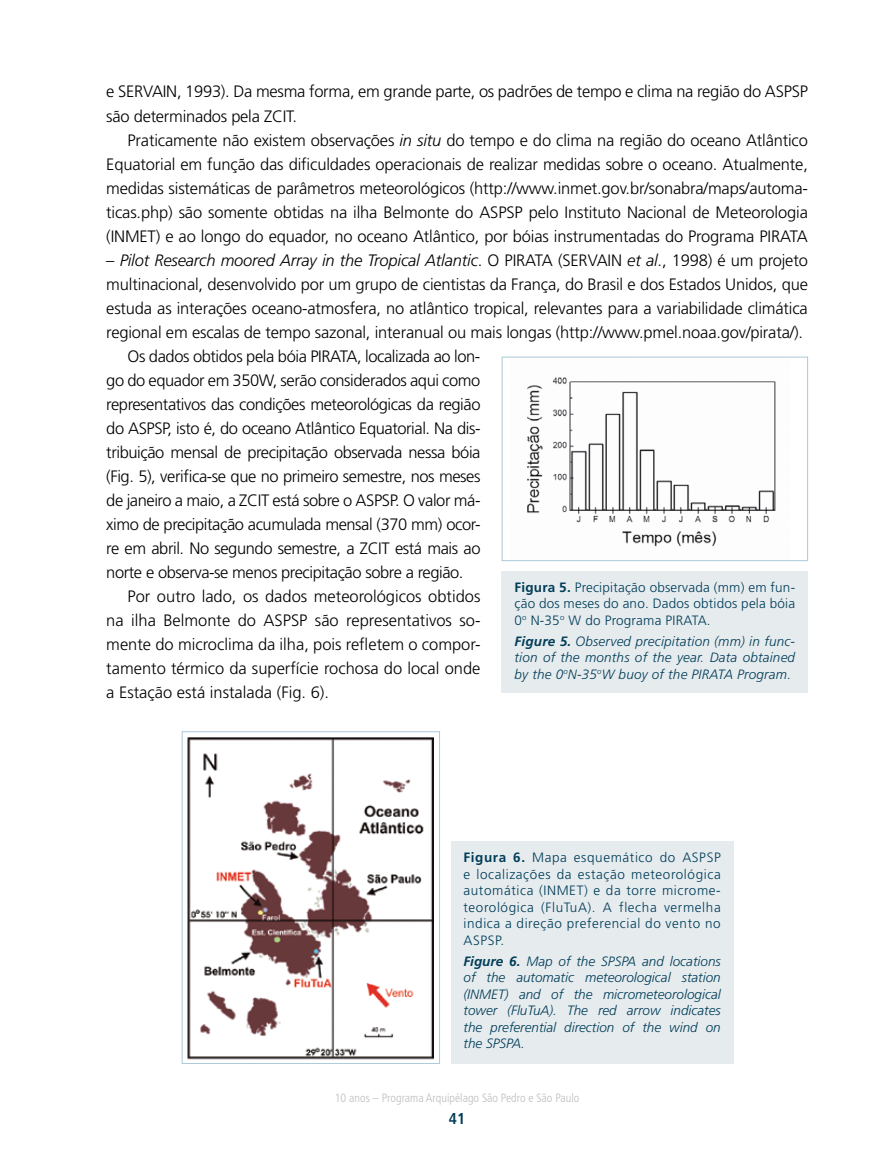
<style>
.page{position:relative;width:893px;height:1149px;background:#fff}
.page>*{position:absolute;margin:0;border:0;box-sizing:border-box;transform-origin:0 0}
.t1{font:300 16.5px/24px "Frutiger";letter-spacing:-.015em;color:#000}
.t2{font:italic 300 16.5px "Frutiger";letter-spacing:-.01em;color:#000}
.t3{font:700 condensed 15.75px "Frutiger";color:#003d58}
.t4{font:italic 300 13.5px/16.5px "Frutiger";color:#003d58;text-align:justify}
.t5{font:300 13.5px/16.5px "Frutiger";letter-spacing:.02em;color:#003d58;text-align:justify}
.t6{font:300 condensed 12px "Frutiger";color:#bcbdc0}
.s1{font-style:italic}
.s2{font-style:normal}
.s3{font-weight:700}
</style>
<div class="page">
<img style="left:527px;top:377px;width:249px;height:170px">
<div style="left:502px;top:356px;width:306px;height:205px;border:1px solid #abcad9"></div>
<div style="left:502px;top:570px;width:306px;height:122px;background:#e6ebee"></div>
<img style="left:185px;top:737px;width:249px;height:327px">
<div style="left:182px;top:731px;width:258px;height:332px;border:1px solid #abcad9"></div>
<div style="left:451px;top:841px;width:282px;height:222px;background:#e6ebee"></div>
<p class="t1" style="left:106px;top:80px;width:703px">e SERVAIN, 1993). Da mesma forma, em grande parte, os padrões de tempo e clima na região do ASPSP são determinados pela ZCIT.</p>
<p class="t1" style="left:106px;top:128px;width:703px;text-align:justify;text-indent:21px">Praticamente não existem observações <span class="s1">in situ</span> do tempo e do clima na região do oceano Atlântico Equatorial em função das dificuldades operacionais de realizar medidas sobre o oceano. Atualmente, medidas sistemáticas de parâmetros meteorológicos (http://www.inmet.gov.br/sonabra/maps/automa&shy;ticas.php) são somente obtidas na ilha Belmonte do ASPSP pelo Instituto Nacional de Meteorologia (INMET) e ao longo do equador, no oceano Atlântico, por bóias instrumentadas do Programa PIRATA</p>
<p class="t2" style="left:106px;top:250px;width:703px"><span class="s2">–</span> Pilot Research moored Array in the Tropical Atlantic<span class="s2">. O PIRATA (SERVAIN</span> et al<span class="s2">., 1998) é um projeto</span></p>
<p class="t1" style="left:106px;top:272px;width:703px">multinacional, desenvolvido por um grupo de cientistas da França, do Brasil e dos Estados Unidos, que</p>
<p class="t1" style="left:106px;top:296px;width:703px">estuda as interações oceano-atmosfera, no atlântico tropical, relevantes para a variabilidade climática</p>
<p class="t1" style="left:106px;top:320px;width:698px">regional em escalas de tempo sazonal, interanual ou mais longas (http://www.pmel.noaa.gov/pirata/).</p>
<p class="t1" style="left:128px;top:344px;width:354px">Os dados obtidos pela bóia PIRATA, localizada ao lon-</p>
<p class="t1" style="left:106px;top:368px;width:376px">go do equador em 350W, serão considerados aqui como</p>
<p class="t1" style="left:106px;top:392px;width:376px">representativos das condições meteorológicas da região</p>
<p class="t1" style="left:106px;top:416px;width:376px">do ASPSP, isto é, do oceano Atlântico Equatorial. Na dis-</p>
<p class="t1" style="left:106px;top:440px;width:376px">tribuição mensal de precipitação observada nessa bóia</p>
<p class="t1" style="left:106px;top:464px;width:376px">(Fig. 5), verifica-se que no primeiro semestre, nos meses</p>
<p class="t1" style="left:106px;top:488px;width:376px">de janeiro a maio, a ZCIT está sobre o ASPSP. O valor má-</p>
<p class="t1" style="left:106px;top:512px;width:376px">ximo de precipitação acumulada mensal (370 mm) ocor-</p>
<p class="t1" style="left:106px;top:536px;width:376px">re em abril. No segundo semestre, a ZCIT está mais ao</p>
<p class="t1" style="left:106px;top:560px;width:359px">norte e observa-se menos precipitação sobre a região.</p>
<p class="t1" style="left:128px;top:584px;width:354px">Por outro lado, os dados meteorológicos obtidos</p>
<p class="t1" style="left:106px;top:608px;width:376px">na ilha Belmonte do ASPSP são representativos so-</p>
<p class="t1" style="left:106px;top:632px;width:376px">mente do microclima da ilha, pois refletem o compor-</p>
<p class="t1" style="left:106px;top:656px;width:376px">tamento térmico da superfície rochosa do local onde</p>
<p class="t1" style="left:106px;top:680px;width:224px">a Estação está instalada (Fig. 6).</p>
<p class="t5" style="left:514px;top:579px;width:282px"><span class="s3">Figura 5.</span> Precipitação observada (mm) em fun&shy;ção dos meses do ano. Dados obtidos pela bóia 0<sup>o</sup> N-35<sup>o</sup> W do Programa PIRATA.</p>
<p class="t4" style="left:514px;top:632px;width:282px"><span class="s3">Figure 5.</span> Observed precipitation (mm) in func&shy;tion of the months of the year. Data obtained by the 0<sup>o</sup>N-35<sup>o</sup>W buoy of the PIRATA Program.</p>
<p class="t5" style="left:463px;top:849px;width:259px"><span class="s3">Figura 6.</span> Mapa esquemático do ASPSP e localizações da estação meteorológica automática (INMET) e da torre microme&shy;teorológica (FluTuA). A flecha vermelha indica a direção preferencial do vento no ASPSP.</p>
<p class="t4" style="left:463px;top:952px;width:259px"><span class="s3">Figure 6.</span> Map of the SPSPA and locations of the automatic meteorological station (INMET) and of the micrometeorological tower (FluTuA). The red arrow indicates the preferential direction of the wind on the SPSPA.</p>
<p class="t6" style="left:335px;top:1090px;width:246px">10 anos – Programa Arquipélago São Pedro e São Paulo</p>
<p class="t3" style="left:449px;top:1108px;width:18px">41</p>
</div>
